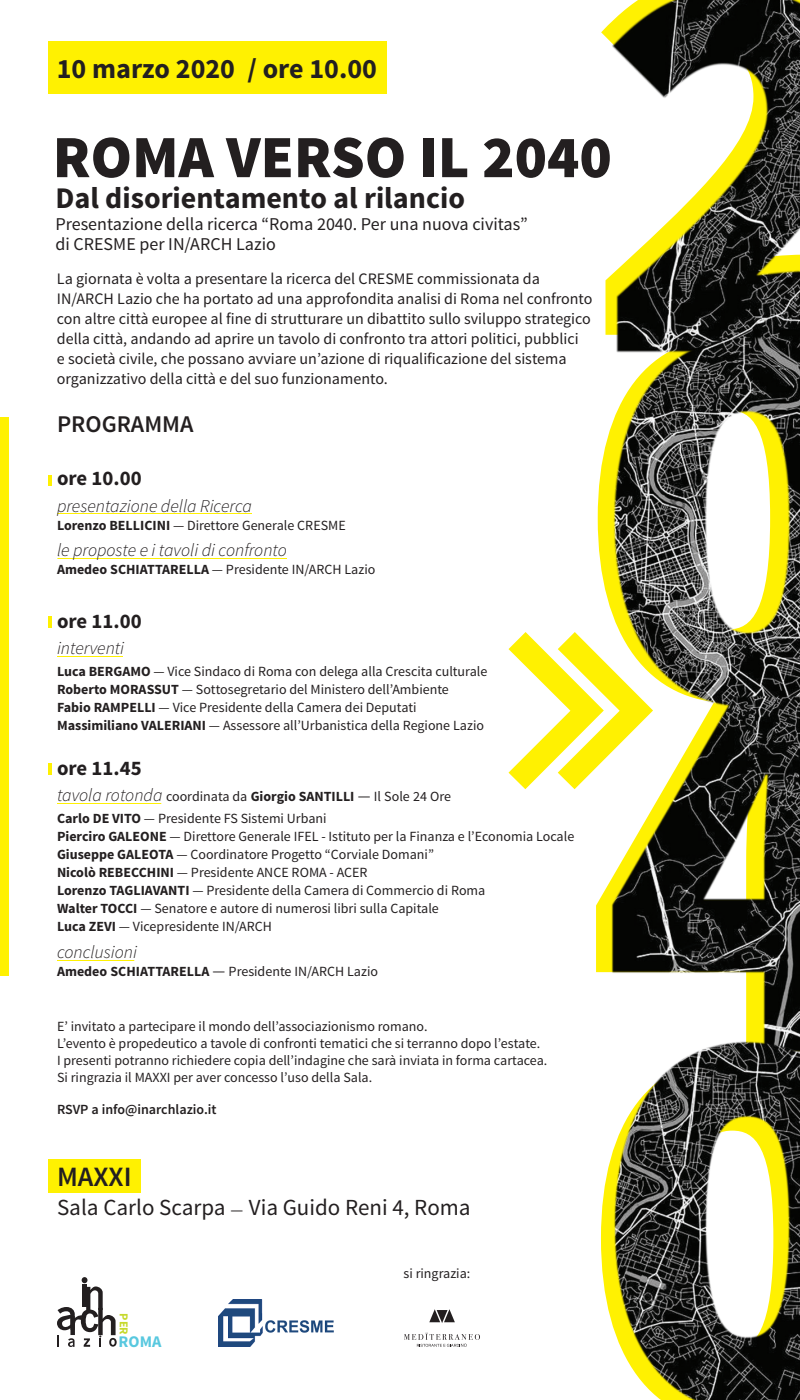
<style>
.page{position:relative;width:800px;height:1400px;background:#fff}
.page>*{position:absolute;margin:0;border:0;box-sizing:border-box;transform-origin:0 0}
.t1{font:900 556px "Source Sans Pro";color:#fff101}
.t2{font:900 60px "Source Sans Pro";color:#231f20}
.t3{font:700 30px "Source Sans Pro";color:#231f20}
.t4{font:700 28px "Source Sans Pro";color:#231f20}
.t5{font:600 28px "Source Sans Pro";color:#231f20}
.t6{font:600 24px "Source Sans Pro";color:#231f20}
.t7{font:23px "Source Sans Pro";color:#231f20}
.t8{font:700 20.7px "Source Sans Pro";color:#231f20}
.t9{font:18px "Source Sans Pro";color:#231f20}
.t10{font:italic 300 18px "Source Sans Pro";color:#231f20}
.t11{font:700 16.3px "Source Sans Pro";color:#58c8df}
.t12{font:16px/20px "Source Sans Pro";color:#231f20}
.t13{font:14px "Source Sans Pro";color:#231f20}
.t14{font:600 14px "Source Sans Pro";color:#231f20}
.t15{font:700 12.1px "Source Sans Pro";color:#c6d92d}
.s1{font-weight:700}
.s2{font-weight:300;font-style:italic;font-size:18px}
.s3{font-size:16px}
</style>
<div class="page">
<hr style="left:57px;top:513px;width:195px;height:1px;background:#fff101">
<hr style="left:57px;top:558px;width:230px;height:1px;background:#fff101">
<div style="left:48px;top:42px;width:339px;height:52px;background:#fff101"></div>
<div style="left:48px;top:1160px;width:93px;height:33px;background:#fff101"></div>
<hr style="left:48px;top:475px;width:4px;height:10px;background:#fff101">
<hr style="left:48px;top:616px;width:4px;height:12px;background:#fff101">
<hr style="left:48px;top:764px;width:4px;height:11px;background:#fff101">
<hr style="left:57px;top:656px;width:66px;height:1px;background:#fff101">
<hr style="left:57px;top:803px;width:104px;height:1px;background:#fff101">
<hr style="left:57px;top:960px;width:77px;height:1px;background:#fff101">
<svg style="left:509px;top:632px;width:89px;height:157px"></svg>
<img style="left:612px;top:0;width:188px;height:308px">
<img style="left:598px;top:308px;width:202px;height:378px">
<img style="left:595px;top:686px;width:205px;height:328px">
<img style="left:614px;top:1014px;width:186px;height:386px">
<div style="left:0;top:417px;width:9px;height:559px;background:#fff101"></div>
<img style="left:219px;top:1300px;width:115px;height:47px">
<svg style="left:57px;top:1277px;width:60px;height:70px"></svg>
<svg style="left:429px;top:1309px;width:26px;height:14px"></svg>
<svg style="left:404px;top:1333px;width:76px;height:14px"></svg>
<p class="t1" style="left:586px;top:-212px;width:302px">2</p>
<p class="t4" style="left:57px;top:51px;width:322px">10 marzo 2020 / ore 10.00</p>
<p class="t2" style="left:53px;top:118px;width:561px">ROMA VERSO IL 2040</p>
<p class="t3" style="left:55px;top:179px;width:411px">Dal disorientamento al rilancio</p>
<p class="t9" style="left:55px;top:213px;width:474px">Presentazione della ricerca “Roma 2040. Per una nuova civitas”</p>
<p class="t9" style="left:55px;top:233px;width:222px">di CRESME per IN/ARCH Lazio</p>
<p class="t12" style="left:57px;top:268px;width:485px">La giornata è volta a presentare la ricerca del CRESME commissionata da</p>
<p class="t12" style="left:57px;top:288px;width:537px">IN/ARCH Lazio che ha portato ad una approfondita analisi di Roma nel confronto con altre città europee al fine di strutturare un dibattito sullo sviluppo strategico della città, andando ad aprire un tavolo di confronto tra attori politici, pubblici<br>e società civile, che possano avviare un’azione di riqualificazione del sistema organizzativo della città e del suo funzionamento.</p>
<p class="t1" style="left:579px;top:149px;width:302px">0</p>
<p class="t6" style="left:57px;top:409px;width:138px">PROGRAMMA</p>
<p class="t8" style="left:57px;top:465px;width:86px">ore 10.00</p>
<p class="t10" style="left:57px;top:495px;width:197px">presentazione della Ricerca</p>
<p class="t13" style="left:57px;top:516px;width:290px"><span class="s1">Lorenzo BELLICINI</span> — Direttore Generale CRESME</p>
<p class="t10" style="left:57px;top:539px;width:231px">le proposte e i tavoli di confronto</p>
<p class="t13" style="left:57px;top:561px;width:320px"><span class="s1">Amedeo SCHIATTARELLA</span> — Presidente IN/ARCH Lazio</p>
<p class="t8" style="left:57px;top:607px;width:86px">ore 11.00</p>
<p class="t10" style="left:57px;top:637px;width:69px">interventi</p>
<p class="t13" style="left:57px;top:663px;width:432px"><span class="s1">Luca BERGAMO</span> — Vice Sindaco di Roma con delega alla Crescita culturale</p>
<p class="t13" style="left:57px;top:681px;width:393px"><span class="s1">Roberto MORASSUT</span> — Sottosegretario del Ministero dell’Ambiente</p>
<p class="t13" style="left:57px;top:699px;width:361px"><span class="s1">Fabio RAMPELLI</span> — Vice Presidente della Camera dei Deputati</p>
<p class="t13" style="left:57px;top:717px;width:429px"><span class="s1">Massimiliano VALERIANI</span> — Assessore all’Urbanistica della Regione Lazio</p>
<p class="t8" style="left:57px;top:755px;width:86px">ore 11.45</p>
<p class="t13" style="left:57px;top:788px;width:396px"><span class="s2">tavola rotonda</span> coordinata da <span class="s1">Giorgio SANTILLI</span> <span class="s3">—</span> Il Sole 24 Ore</p>
<p class="t13" style="left:57px;top:810px;width:271px"><span class="s1">Carlo DE VITO</span> — Presidente FS Sistemi Urbani</p>
<p class="t13" style="left:57px;top:828px;width:519px"><span class="s1">Pierciro GALEONE</span> — Direttore Generale IFEL - Istituto per la Finanza e l’Economia Locale</p>
<p class="t13" style="left:57px;top:846px;width:379px"><span class="s1">Giuseppe GALEOTA</span> — Coordinatore Progetto “Corviale Domani”</p>
<p class="t13" style="left:57px;top:864px;width:312px"><span class="s1">Nicolò REBECCHINI</span> — Presidente ANCE ROMA - ACER</p>
<p class="t13" style="left:57px;top:882px;width:430px"><span class="s1">Lorenzo TAGLIAVANTI</span> — Presidente della Camera di Commercio di Roma</p>
<p class="t13" style="left:57px;top:900px;width:383px"><span class="s1">Walter TOCCI</span> — Senatore e autore di numerosi libri sulla Capitale</p>
<p class="t13" style="left:57px;top:918px;width:217px"><span class="s1">Luca ZEVI</span> — Vicepresidente IN/ARCH</p>
<p class="t10" style="left:57px;top:941px;width:82px">conclusioni</p>
<p class="t13" style="left:57px;top:963px;width:323px"><span class="s1">Amedeo SCHIATTARELLA</span> <span class="s3">—</span> Presidente IN/ARCH Lazio</p>
<p class="t1" style="left:585px;top:504px;width:302px">4</p>
<p class="t13" style="left:57px;top:1018px;width:372px">E’ invitato a partecipare il mondo dell’associazionismo romano.</p>
<p class="t13" style="left:57px;top:1035px;width:485px">L’evento è propedeutico a tavole di confronti tematici che si terranno dopo l’estate.</p>
<p class="t13" style="left:57px;top:1052px;width:492px">I presenti potranno richiedere copia dell’indagine che sarà inviata in forma cartacea.</p>
<p class="t13" style="left:57px;top:1069px;width:317px">Si ringrazia il MAXXI per aver concesso l’uso della Sala.</p>
<p class="t14" style="left:57px;top:1101px;width:161px">RSVP a info@inarchlazio.it</p>
<p class="t1" style="left:582px;top:869px;width:302px">0</p>
<p class="t5" style="left:57px;top:1159px;width:76px">MAXXI</p>
<p class="t7" style="left:57px;top:1193px;width:415px">Sala Carlo Scarpa <span class="s3">—</span> Via Guido Reni 4, Roma</p>
<p class="t13" style="left:404px;top:1265px;width:68px">si ringrazia:</p>
<p class="t15" style="left:132px;top:1313px;width:23px;rotate:90deg">PER</p>
<p class="t11" style="left:119px;top:1331px;width:44px">ROMA</p>
</div>
